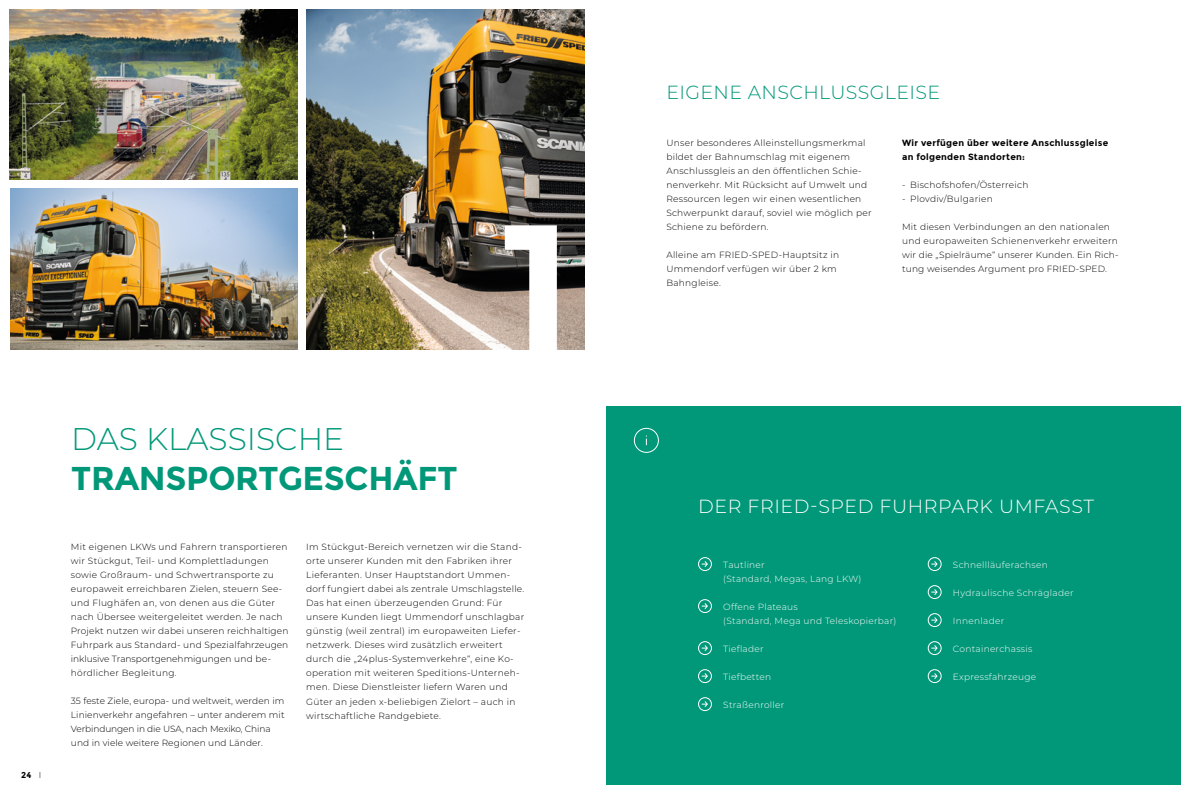
<style>
.page{position:relative;width:1191px;height:794px;background:#fff}
.page>*{position:absolute;margin:0;border:0;box-sizing:border-box;transform-origin:0 0}
.t1{font:700 184px "Montserrat";color:#fff}
.t2{font:700 33px "Montserrat";letter-spacing:-.01em;color:#009879}
.t3{font:300 31.4px "Montserrat";color:#009879}
.t4{font:300 19px "Montserrat";letter-spacing:.03em;color:#fff}
.t5{font:300 19px "Montserrat";letter-spacing:.02em;color:#009879}
.t6{font:300 9px/14px "Montserrat";letter-spacing:.03em;color:#000}
.t7{font:300 9px/14px "Montserrat";letter-spacing:.03em;color:#fff}
.t8{font:300 9px/14px "Montserrat";letter-spacing:.01em;color:#000}
.t9{font:700 9px/14px "Montserrat";letter-spacing:.03em;color:#000}
.t10{font:700 8.5px "Montserrat";color:#000}
.s1{font-weight:300}
</style>
<div class="page">
<img style="left:11px;top:189px;width:287px;height:161px">
<img style="left:306px;top:10px;width:279px;height:340px">
<div style="left:606px;top:406px;width:574px;height:378px;background:#009879"></div>
<div style="left:634px;top:428px;width:25px;height:25px;border:1px solid #fff;border-radius:50%"></div>
<svg style="left:701px;top:561px;width:7px;height:6px"></svg>
<div style="left:698px;top:557px;width:13px;height:14px;border:1px solid #fff;border-radius:50%"></div>
<svg style="left:701px;top:603px;width:7px;height:6px"></svg>
<div style="left:698px;top:599px;width:13px;height:14px;border:1px solid #fff;border-radius:50%"></div>
<svg style="left:701px;top:645px;width:7px;height:6px"></svg>
<div style="left:698px;top:641px;width:13px;height:14px;border:1px solid #fff;border-radius:50%"></div>
<svg style="left:701px;top:673px;width:7px;height:6px"></svg>
<div style="left:698px;top:669px;width:13px;height:14px;border:1px solid #fff;border-radius:50%"></div>
<svg style="left:701px;top:701px;width:7px;height:6px"></svg>
<div style="left:698px;top:697px;width:13px;height:14px;border:1px solid #fff;border-radius:50%"></div>
<svg style="left:931px;top:561px;width:6px;height:6px"></svg>
<div style="left:928px;top:557px;width:13px;height:14px;border:1px solid #fff;border-radius:50%"></div>
<svg style="left:931px;top:589px;width:6px;height:6px"></svg>
<div style="left:928px;top:585px;width:13px;height:14px;border:1px solid #fff;border-radius:50%"></div>
<svg style="left:931px;top:617px;width:6px;height:6px"></svg>
<div style="left:928px;top:613px;width:13px;height:14px;border:1px solid #fff;border-radius:50%"></div>
<svg style="left:931px;top:645px;width:6px;height:6px"></svg>
<div style="left:928px;top:641px;width:13px;height:14px;border:1px solid #fff;border-radius:50%"></div>
<svg style="left:931px;top:673px;width:6px;height:6px"></svg>
<div style="left:928px;top:669px;width:13px;height:14px;border:1px solid #fff;border-radius:50%"></div>
<img style="left:10px;top:10px;width:288px;height:170px">
<p class="t10" style="left:21px;top:770px;width:22px">24 <span class="s1">I</span></p>
<h3 class="t3" style="left:71px;top:417px;width:274px">DAS KLASSISCHE</h3>
<h2 class="t2" style="left:71px;top:458px;width:388px">TRANSPORTGESCHÄFT</h2>
<h1 class="t1" style="left:499px;top:179px;width:76px">1</h1>
<p class="t6" style="left:71px;top:540px;width:219px">Mit eigenen LKWs und Fahrern transportieren wir Stückgut, Teil- und Komplettladungen sowie Großraum- und Schwertransporte zu europaweit erreichbaren Zielen, steuern See&shy;und Flughäfen an, von denen aus die Güter nach Übersee weitergeleitet werden. Je nach Projekt nutzen wir dabei unseren reichhaltigen Fuhrpark aus Standard- und Spezialfahrzeugen inklusive Transportgenehmigungen und be&shy;hördlicher Begleitung.</p>
<p class="t8" style="left:71px;top:694px;width:215px">35 feste Ziele, europa- und weltweit, werden im Linienverkehr angefahren – unter anderem mit Verbindungen in die USA, nach Mexiko, China und in viele weitere Regionen und Länder.</p>
<p class="t6" style="left:306px;top:540px;width:219px">Im Stückgut-Bereich vernetzen wir die Stand&shy;orte unserer Kunden mit den Fabriken ihrer Lieferanten. Unser Hauptstandort Ummen&shy;dorf fungiert dabei als zentrale Umschlagstelle.<br>Das hat einen überzeugenden Grund: Für unsere Kunden liegt Ummendorf unschlagbar günstig (weil zentral) im europaweiten Liefer&shy;netzwerk. Dieses wird zusätzlich erweitert durch die „24plus-Systemverkehre“, eine Ko&shy;operation mit weiteren Speditions-Unterneh&shy;men. Diese Dienstleister liefern Waren und Güter an jeden x-beliebigen Zielort – auch in wirtschaftliche Randgebiete.</p>
<h3 class="t5" style="left:666px;top:79px;width:275px">EIGENE ANSCHLUSSGLEISE</h3>
<p class="t6" style="left:666px;top:135px;width:207px">Unser besonderes Alleinstellungsmerkmal bildet der Bahnumschlag mit eigenem Anschlussgleis an den öffentlichen Schie&shy;nenverkehr. Mit Rücksicht auf Umwelt und Ressourcen legen wir einen wesentlichen Schwerpunkt darauf, soviel wie möglich per Schiene zu befördern.</p>
<p class="t6" style="left:666px;top:247px;width:174px">Alleine am FRIED-SPED-Hauptsitz in<br>Ummendorf verfügen wir über 2 km<br>Bahngleise.</p>
<p class="t9" style="left:902px;top:135px;width:208px">Wir verfügen über weitere Anschlussgleise an folgenden Standorten:</p>
<p class="t6" style="left:902px;top:177px;width:128px">- Bischofshofen/Österreich</p>
<p class="t6" style="left:902px;top:191px;width:92px">- Plovdiv/Bulgarien</p>
<p class="t6" style="left:902px;top:219px;width:218px">Mit diesen Verbindungen an den nationalen und europaweiten Schienenverkehr erweitern wir die „Spielräume“ unserer Kunden. Ein Rich&shy;tung weisendes Argument pro FRIED-SPED.</p>
<h3 class="t4" style="left:698px;top:493px;width:397px">DER FRIED-SPED FUHRPARK UMFASST</h3>
<p class="t7" style="left:723px;top:557px;width:140px">Tautliner<br>(Standard, Megas, Lang LKW)</p>
<p class="t7" style="left:723px;top:599px;width:175px">Offene Plateaus<br>(Standard, Mega und Teleskopierbar)</p>
<p class="t7" style="left:723px;top:641px;width:42px">Tieflader</p>
<p class="t7" style="left:723px;top:669px;width:49px">Tiefbetten</p>
<p class="t7" style="left:723px;top:697px;width:63px">Straßenroller</p>
<p class="t7" style="left:953px;top:557px;width:96px">Schnellläuferachsen</p>
<p class="t7" style="left:953px;top:585px;width:122px">Hydraulische Schräglader</p>
<p class="t7" style="left:953px;top:613px;width:53px">Innenlader</p>
<p class="t7" style="left:953px;top:641px;width:81px">Containerchassis</p>
<p class="t7" style="left:953px;top:669px;width:85px">Expressfahrzeuge</p>
</div>
